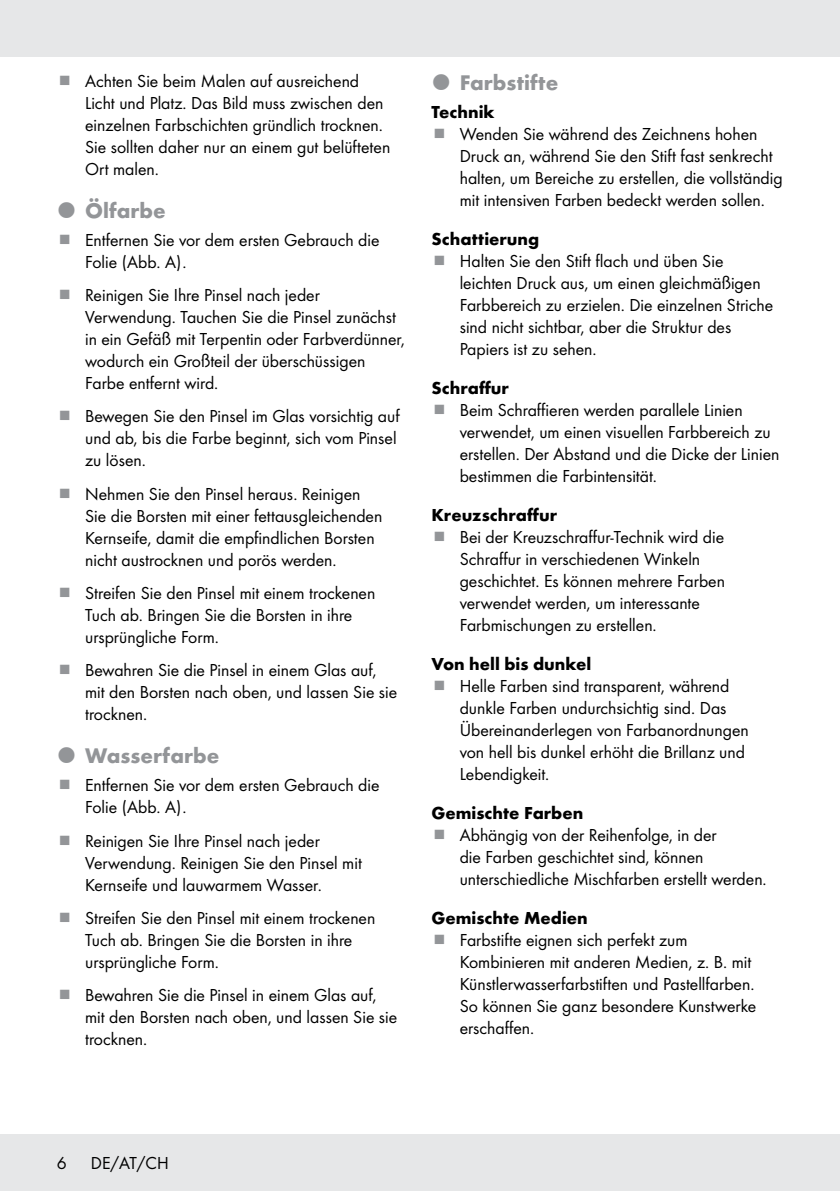
<style>
.page{position:relative;width:840px;height:1191px;background:#fff}
.page>*{position:absolute;margin:0;border:0;box-sizing:border-box;transform-origin:0 0}
.t1{font:700 22px "Futura";color:#939598}
.t2{font:18px/22px "Futura Boo";color:#000}
.t3{font:700 18px "Futura";color:#000}
</style>
<div class="page">
<div style="left:0;top:1134px;width:839px;height:57px;background:#e6e7e8"></div>
<div style="left:0;top:0;width:839px;height:57px;background:#e6e7e8"></div>
<p class="t2" style="left:85px;top:69px;width:306px">Achten Sie beim Malen auf ausreichend Licht und Platz. Das Bild muss zwischen den einzelnen Farbschichten gründlich trocknen.<br>Sie sollten daher nur an einem gut belüfteten Ort malen.</p>
<p class="t1" style="left:85px;top:194px;width:82px">Ölfarbe</p>
<p class="t2" style="left:85px;top:228px;width:295px">Entfernen Sie vor dem ersten Gebrauch die<br>Folie (Abb. A).</p>
<p class="t2" style="left:85px;top:283px;width:321px">Reinigen Sie Ihre Pinsel nach jeder Verwendung. Tauchen Sie die Pinsel zunächst in ein Gefäß mit Terpentin oder Farbverdünner, wodurch ein Großteil der überschüssigen Farbe entfernt wird.</p>
<p class="t2" style="left:85px;top:404px;width:316px">Bewegen Sie den Pinsel im Glas vorsichtig auf und ab, bis die Farbe beginnt, sich vom Pinsel zu lösen.</p>
<p class="t2" style="left:85px;top:482px;width:298px">Nehmen Sie den Pinsel heraus. Reinigen Sie die Borsten mit einer fettausgleichenden Kernseife, damit die empfindlichen Borsten nicht austrocknen und porös werden.</p>
<p class="t2" style="left:85px;top:581px;width:291px">Streifen Sie den Pinsel mit einem trockenen<br>Tuch ab. Bringen Sie die Borsten in ihre ursprüngliche Form.</p>
<p class="t2" style="left:85px;top:658px;width:313px">Bewahren Sie die Pinsel in einem Glas auf, mit den Borsten nach oben, und lassen Sie sie trocknen.</p>
<p class="t1" style="left:85px;top:740px;width:136px">Wasserfarbe</p>
<p class="t2" style="left:85px;top:773px;width:295px">Entfernen Sie vor dem ersten Gebrauch die<br>Folie (Abb. A).</p>
<p class="t2" style="left:85px;top:828px;width:278px">Reinigen Sie Ihre Pinsel nach jeder<br>Verwendung. Reinigen Sie den Pinsel mit<br>Kernseife und lauwarmem Wasser.</p>
<p class="t2" style="left:85px;top:906px;width:291px">Streifen Sie den Pinsel mit einem trockenen<br>Tuch ab. Bringen Sie die Borsten in ihre ursprüngliche Form.</p>
<p class="t2" style="left:85px;top:983px;width:313px">Bewahren Sie die Pinsel in einem Glas auf, mit den Borsten nach oben, und lassen Sie sie trocknen.</p>
<p class="t1" style="left:459px;top:66px;width:100px">Farbstifte</p>
<p class="t3" style="left:431px;top:98px;width:65px">Technik</p>
<p class="t2" style="left:459px;top:122px;width:324px">Wenden Sie während des Zeichnens hohen Druck an, während Sie den Stift fast senkrecht halten, um Bereiche zu erstellen, die vollständig mit intensiven Farben bedeckt werden sollen.</p>
<p class="t3" style="left:431px;top:225px;width:109px">Schattierung</p>
<p class="t2" style="left:459px;top:249px;width:315px">Halten Sie den Stift flach und üben Sie leichten Druck aus, um einen gleichmäßigen Farbbereich zu erzielen. Die einzelnen Striche sind nicht sichtbar, aber die Struktur des Papiers ist zu sehen.</p>
<p class="t3" style="left:431px;top:374px;width:79px">Schraffur</p>
<p class="t2" style="left:459px;top:398px;width:321px">Beim Schraffieren werden parallele Linien verwendet, um einen visuellen Farbbereich zu erstellen. Der Abstand und die Dicke der Linien bestimmen die Farbintensität.</p>
<p class="t3" style="left:431px;top:501px;width:127px">Kreuzschraffur</p>
<p class="t2" style="left:459px;top:525px;width:266px">Bei der Kreuzschraffur-Technik wird die Schraffur in verschiedenen Winkeln geschichtet. Es können mehrere Farben verwendet werden, um interessante Farbmischungen zu erstellen.</p>
<p class="t3" style="left:431px;top:650px;width:161px">Von hell bis dunkel</p>
<p class="t2" style="left:459px;top:674px;width:290px">Helle Farben sind transparent, während dunkle Farben undurchsichtig sind. Das Übereinanderlegen von Farbanordnungen von hell bis dunkel erhöht die Brillanz und Lebendigkeit.</p>
<p class="t3" style="left:431px;top:799px;width:153px">Gemischte Farben</p>
<p class="t2" style="left:459px;top:822px;width:308px">Abhängig von der Reihenfolge, in der<br>die Farben geschichtet sind, können unterschiedliche Mischfarben erstellt werden.</p>
<p class="t3" style="left:431px;top:904px;width:158px">Gemischte Medien</p>
<p class="t2" style="left:459px;top:927px;width:298px">Farbstifte eignen sich perfekt zum Kombinieren mit anderen Medien, z. B. mit Künstlerwasserfarbstiften und Pastellfarben.<br>So können Sie ganz besondere Kunstwerke erschaffen.</p>
<p class="t2" style="left:57px;top:1151px;width:11px">6</p>
<p class="t2" style="left:91px;top:1151px;width:79px">DE/AT/CH</p>
</div>
